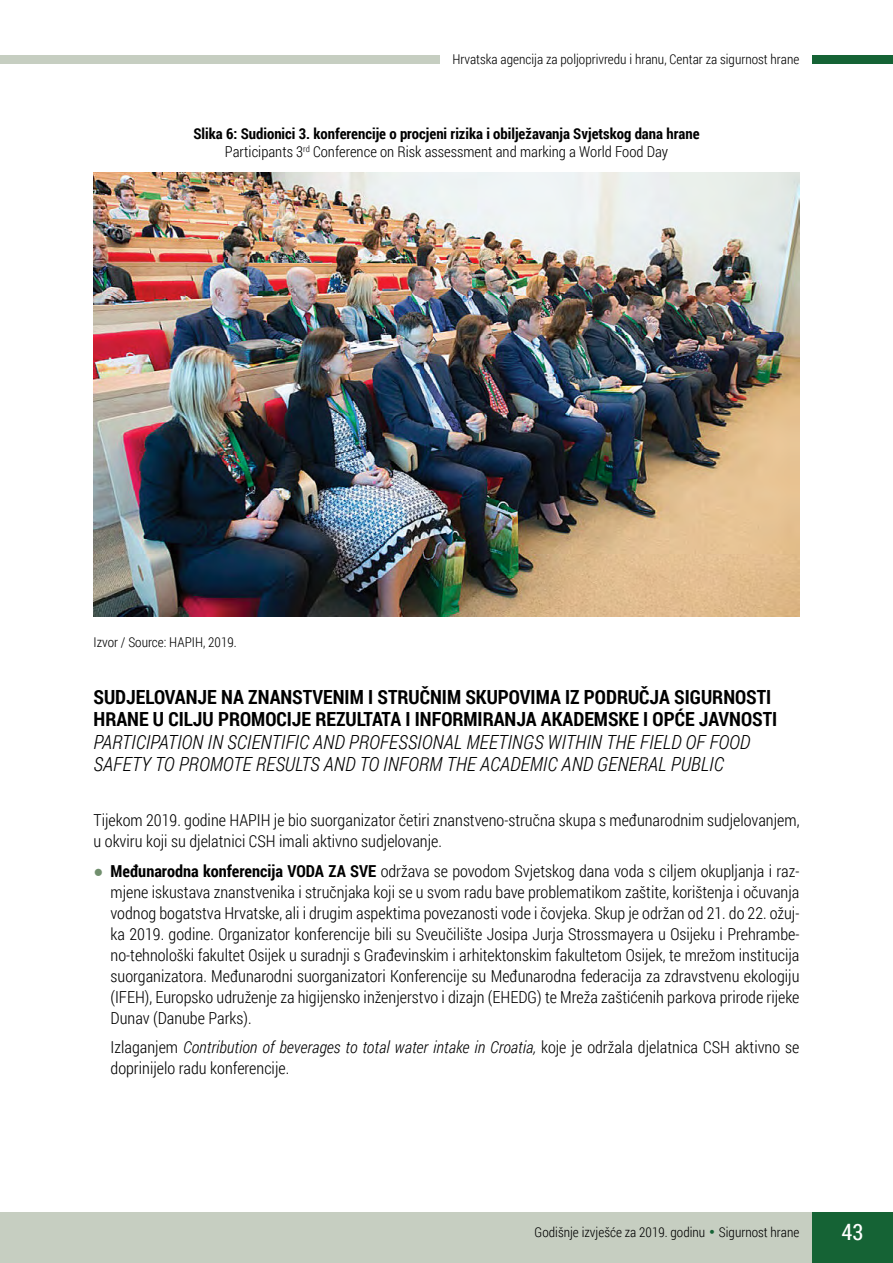
<style>
.page{position:relative;width:893px;height:1263px;background:#fff}
.page>*{position:absolute;margin:0;border:0;box-sizing:border-box;transform-origin:0 0}
.t1{font:22.5px "Roboto Condensed";color:#fff}
.t2{font:italic 300 19.5px/22.5px "Roboto Condensed";color:#000}
.t3{font:700 19.5px/22.5px "Roboto Condensed";color:#000}
.t4{font:300 16.5px/21px "Roboto Condensed";color:#000}
.t5{font:700 15px/18px "Roboto Condensed";color:#000;text-align:center}
.t6{font:300 13.5px "Roboto Condensed";color:#000}
.s1{font-weight:300}
.s2{font-family:"Times New Roman";font-weight:400;color:#718f6e}
.s3{font-weight:700}
.s4{font-style:italic}
.s5{font-family:"Wedding Text BT";font-weight:400;color:#156335}
</style>
<div class="page">
<div style="left:0;top:1212px;width:819px;height:51px;background:#c6cec1"></div>
<div style="left:812px;top:1212px;width:81px;height:51px;background:#156335"></div>
<div style="left:812px;top:55px;width:81px;height:9px;background:#156335"></div>
<div style="left:0;top:55px;width:440px;height:9px;background:#c6cec1"></div>
<img style="left:94px;top:172px;width:705px;height:445px">
<p class="t6" style="left:452px;top:50px;width:348px">Hrvatska agencija za poljoprivredu i hranu, Centar za sigurnost hrane</p>
<p class="t5" style="left:193px;top:124px;width:508px">Slika 6: Sudionici 3. konferencije o procjeni rizika i obilježavanja Svjetskog dana hrane<br><span class="s1">Participants 3</span><sup>rd</sup> <span class="s1">Conference on Risk assessment and marking a World Food Day</span></p>
<p class="t6" style="left:94px;top:633px;width:145px">Izvor / Source: HAPIH, 2019.</p>
<p class="t3" style="left:94px;top:685px;width:685px">SUDJELOVANJE NA ZNANSTVENIM I STRUČNIM SKUPOVIMA IZ PODRUČJA SIGURNOSTI<br>HRANE U CILJU PROMOCIJE REZULTATA I INFORMIRANJA AKADEMSKE I OPĆE JAVNOSTI</p>
<p class="t2" style="left:94px;top:730px;width:658px">PARTICIPATION IN SCIENTIFIC AND PROFESSIONAL MEETINGS WITHIN THE FIELD OF FOOD<br>SAFETY TO PROMOTE RESULTS AND TO INFORM THE ACADEMIC AND GENERAL PUBLIC</p>
<p class="t4" style="left:94px;top:809px;width:707px">Tijekom 2019. godine HAPIH je bio suorganizator četiri znanstveno-stručna skupa s međunarodnim sudjelovanjem, u okviru koji su djelatnici CSH imali aktivno sudjelovanje.</p>
<p class="t4" style="left:111px;top:860px;width:690px;text-align:justify;text-indent:-17px"><span class="s2">●</span> <span class="s3">Međunarodna konferencija VODA ZA SVE</span> održava se povodom Svjetskog dana voda s ciljem okupljanja i raz&shy;mjene iskustava znanstvenika i stručnjaka koji se u svom radu bave problematikom zaštite, korištenja i očuvanja vodnog bogatstva Hrvatske, ali i drugim aspektima povezanosti vode i čovjeka. Skup je održan od 21. do 22. ožuj&shy;ka 2019. godine. Organizator konferencije bili su Sveučilište Josipa Jurja Strossmayera u Osijeku i Prehrambe&shy;no-tehnološki fakultet Osijek u suradnji s Građevinskim i arhitektonskim fakultetom Osijek, te mrežom institucija suorganizatora. Međunarodni suorganizatori Konferencije su Međunarodna federacija za zdravstvenu ekologiju (IFEH), Europsko udruženje za higijensko inženjerstvo i dizajn (EHEDG) te Mreža zaštićenih parkova prirode rijeke Dunav (Danube Parks).</p>
<p class="t4" style="left:111px;top:1036px;width:690px">Izlaganjem <span class="s4">Contribution of beverages to total water intake in Croatia,</span> koje je održala djelatnica CSH aktivno se doprinijelo radu konferencije.</p>
<p class="t6" style="left:535px;top:1222px;width:266px">Godišnje izvješće za 2019. godinu <span class="s5">•</span> Sigurnost hrane</p>
<h1 class="t1" style="left:842px;top:1216px;width:23px">43</h1>
</div>
